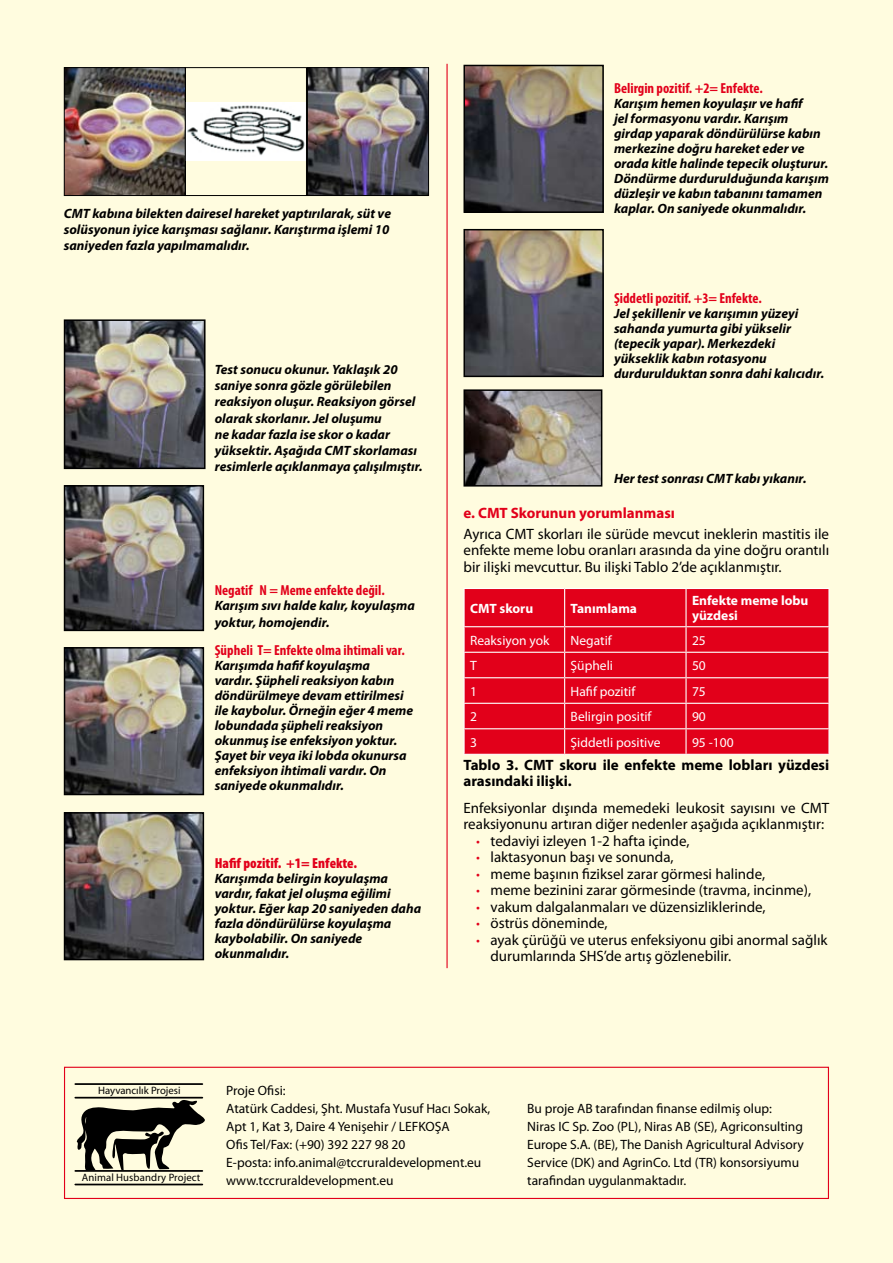
<style>
.page{position:relative;width:893px;height:1263px;background:#fffcdf}
.page>*{position:absolute;margin:0;border:0;box-sizing:border-box;transform-origin:0 0}
.t1{font:15px/16.5px "Myriad Pro";color:#000;text-align:justify}
.t2{font:700 15px/16.5px "Myriad Pro";color:#000}
.t3{font:700 15px "Myriad Pro";color:#e2001a}
.t4{font:700 condensed 14.55px "Myriad Pro";color:#e2001a}
.t5{font:900 condensed 14.55px "Myriad Pro";color:#e2001a}
.t6{font:italic 700 13.5px/15px "Myriad Pro";color:#000}
.t7{font:13.5px/18px "Myriad Pro";color:#000}
.t8{font:13.5px "Myriad Pro";color:#fff}
.t9{font:700 13.5px/15px "Myriad Pro";color:#fff}
.t10{font:10.65px "Myriad";letter-spacing:.01em;color:#000}
.s1{font-weight:700;color:#e2001a}
</style>
<div class="page">
<img style="left:66px;top:69px;width:118px;height:125px">
<div style="left:64px;top:67px;width:122px;height:129px;border:1px solid #000"></div>
<img style="left:187px;top:102px;width:118px;height:59px">
<div style="left:185px;top:67px;width:122px;height:129px;border:1px solid #000"></div>
<img style="left:309px;top:69px;width:118px;height:125px">
<div style="left:307px;top:67px;width:122px;height:129px;border:1px solid #000"></div>
<img style="left:67px;top:322px;width:136px;height:144px">
<div style="left:64px;top:319px;width:142px;height:150px;border:2px solid #000"></div>
<img style="left:67px;top:488px;width:134px;height:140px">
<div style="left:64px;top:485px;width:140px;height:146px;border:2px solid #000"></div>
<img style="left:67px;top:650px;width:134px;height:142px">
<div style="left:64px;top:647px;width:140px;height:148px;border:2px solid #000"></div>
<img style="left:67px;top:815px;width:134px;height:142px">
<div style="left:64px;top:812px;width:140px;height:148px;border:2px solid #000"></div>
<img style="left:466px;top:68px;width:135px;height:142px">
<div style="left:463px;top:65px;width:141px;height:148px;border:2px solid #000"></div>
<img style="left:466px;top:232px;width:135px;height:142px">
<div style="left:463px;top:229px;width:141px;height:148px;border:2px solid #000"></div>
<img style="left:466px;top:392px;width:133px;height:92px">
<div style="left:463px;top:389px;width:139px;height:98px;border:2px solid #000"></div>
<div style="left:465px;top:589px;width:363px;height:165px;background:#e2001a"></div>
<hr style="left:463px;top:588px;width:102px;height:1px;background:#fff">
<hr style="left:463px;top:589px;width:2px;height:37px;background:#fff">
<hr style="left:565px;top:588px;width:121px;height:1px;background:#fff">
<hr style="left:564px;top:589px;width:1px;height:37px;background:#fff">
<hr style="left:686px;top:588px;width:144px;height:1px;background:#fff">
<hr style="left:685px;top:589px;width:2px;height:37px;background:#fff">
<hr style="left:828px;top:589px;width:2px;height:37px;background:#fff">
<hr style="left:463px;top:626px;width:102px;height:1px;background:#fff">
<hr style="left:463px;top:627px;width:2px;height:25px;background:#fff">
<hr style="left:565px;top:626px;width:121px;height:1px;background:#fff">
<hr style="left:686px;top:626px;width:144px;height:1px;background:#fff">
<hr style="left:685px;top:627px;width:2px;height:25px;background:#fff">
<hr style="left:828px;top:627px;width:2px;height:25px;background:#fff">
<hr style="left:463px;top:652px;width:102px;height:1px;background:#fff">
<hr style="left:463px;top:653px;width:2px;height:24px;background:#fff">
<hr style="left:565px;top:652px;width:121px;height:1px;background:#fff">
<hr style="left:686px;top:652px;width:144px;height:1px;background:#fff">
<hr style="left:685px;top:653px;width:2px;height:24px;background:#fff">
<hr style="left:828px;top:653px;width:2px;height:24px;background:#fff">
<hr style="left:463px;top:677px;width:102px;height:1px;background:#fff">
<hr style="left:463px;top:678px;width:2px;height:25px;background:#fff">
<hr style="left:565px;top:677px;width:121px;height:1px;background:#fff">
<hr style="left:686px;top:677px;width:144px;height:1px;background:#fff">
<hr style="left:685px;top:678px;width:2px;height:25px;background:#fff">
<hr style="left:828px;top:678px;width:2px;height:25px;background:#fff">
<hr style="left:463px;top:703px;width:102px;height:1px;background:#fff">
<hr style="left:463px;top:704px;width:2px;height:24px;background:#fff">
<hr style="left:565px;top:703px;width:121px;height:1px;background:#fff">
<hr style="left:686px;top:703px;width:144px;height:1px;background:#fff">
<hr style="left:685px;top:704px;width:2px;height:24px;background:#fff">
<hr style="left:828px;top:704px;width:2px;height:24px;background:#fff">
<hr style="left:463px;top:728px;width:102px;height:1px;background:#fff">
<hr style="left:463px;top:729px;width:2px;height:25px;background:#fff">
<hr style="left:565px;top:728px;width:121px;height:1px;background:#fff">
<svg style="left:564px;top:627px;width:1px;height:127px"></svg>
<hr style="left:686px;top:728px;width:144px;height:1px;background:#fff">
<hr style="left:685px;top:729px;width:2px;height:25px;background:#fff">
<hr style="left:828px;top:729px;width:2px;height:25px;background:#fff">
<hr style="left:463px;top:754px;width:102px;height:1px;background:#fff">
<hr style="left:565px;top:754px;width:121px;height:1px;background:#fff">
<hr style="left:686px;top:754px;width:144px;height:1px;background:#fff">
<hr style="left:446px;top:64px;width:2px;height:904px;background:#e2001a">
<hr style="left:75px;top:1083px;width:127px;height:2px;background:#000">
<hr style="left:75px;top:1097px;width:127px;height:1px;background:#000">
<hr style="left:75px;top:1170px;width:127px;height:2px;background:#000">
<hr style="left:75px;top:1184px;width:127px;height:1px;background:#000">
<svg style="left:76px;top:1100px;width:129px;height:70px"></svg>
<div style="left:64px;top:1067px;width:765px;height:132px;border:1px solid #e2001a"></div>
<p class="t6" style="left:64px;top:205px;width:329px;line-height:16.2px">CMT kabına bilekten dairesel hareket yaptırılarak, süt ve solüsyonun iyice karışması sağlanır. Karıştırma işlemi 10 saniyeden fazla yapılmamalıdır.</p>
<p class="t6" style="left:215px;top:361px;width:210px;line-height:16.2px">Test sonucu okunur. Yaklaşık 20 saniye sonra gözle görülebilen reaksiyon oluşur. Reaksiyon görsel olarak skorlanır. Jel oluşumu<br>ne kadar fazla ise skor o kadar yüksektir. Aşağıda CMT skorlaması resimlerle açıklanmaya çalışılmıştır.</p>
<p class="t4" style="left:215px;top:581px;width:171px">Negatif N = Meme enfekte değil.</p>
<p class="t6" style="left:215px;top:597px;width:202px;line-height:16.5px">Karışım sıvı halde kalır, koyulaşma yoktur, homojendir.</p>
<p class="t4" style="left:215px;top:641px;width:192px">Şüpheli T= Enfekte olma ihtimali var.</p>
<p class="t6" style="left:215px;top:658px;width:200px">Karışımda hafif koyulaşma<br>vardır. Şüpheli reaksiyon kabın döndürülmeye devam ettirilmesi ile kaybolur. Örneğin eğer 4 meme lobundada şüpheli reaksiyon okunmuş ise enfeksiyon yoktur.<br>Şayet bir veya iki lobda okunursa enfeksiyon ihtimali vardır. On saniyede okunmalıdır.</p>
<p class="t5" style="left:215px;top:854px;width:144px">Hafif pozitif. +1= Enfekte.</p>
<p class="t6" style="left:215px;top:871px;width:208px">Karışımda belirgin koyulaşma vardır, fakat jel oluşma eğilimi yoktur. Eğer kap 20 saniyeden daha fazla döndürülürse koyulaşma kaybolabilir. On saniyede okunmalıdır.</p>
<p class="t4" style="left:614px;top:79px;width:150px">Belirgin pozitif. +2= Enfekte.</p>
<p class="t6" style="left:614px;top:95px;width:216px">Karışım hemen koyulaşır ve hafif<br>jel formasyonu vardır. Karışım girdap yaparak döndürülürse kabın merkezine doğru hareket eder ve orada kitle halinde tepecik oluşturur.<br>Döndürme durdurulduğunda karışım düzleşir ve kabın tabanını tamamen kaplar. On saniyede okunmalıdır.</p>
<p class="t4" style="left:614px;top:289px;width:149px">Şiddetli pozitif. +3= Enfekte.</p>
<p class="t6" style="left:614px;top:305px;width:212px">Jel şekillenir ve karışımın yüzeyi sahanda yumurta gibi yükselir (tepecik yapar). Merkezdeki yükseklik kabın rotasyonu durdurulduktan sonra dahi kalıcıdır.</p>
<p class="t6" style="left:614px;top:470px;width:194px">Her test sonrası CMT kabı yıkanır.</p>
<p class="t3" style="left:463px;top:503px;width:213px">e. CMT Skorunun yorumlanması</p>
<p class="t1" style="left:463px;top:525px;width:367px">Ayrıca CMT skorları ile sürüde mevcut ineklerin mastitis ile enfekte meme lobu oranları arasında da yine doğru orantılı bir ilişki mevcuttur. Bu ilişki Tablo 2’de açıklanmıştır.</p>
<p class="t9" style="left:470px;top:600px;width:65px">CMT skoru</p>
<p class="t9" style="left:571px;top:600px;width:68px">Tanımlama</p>
<p class="t9" style="left:692px;top:593px;width:118px">Enfekte meme lobu yüzdesi</p>
<p class="t8" style="left:470px;top:632px;width:81px">Reaksiyon yok</p>
<p class="t8" style="left:571px;top:632px;width:43px">Negatif</p>
<p class="t8" style="left:692px;top:632px;width:15px">25</p>
<p class="t8" style="left:470px;top:657px;width:8px">T</p>
<p class="t8" style="left:571px;top:657px;width:44px">Şüpheli</p>
<p class="t8" style="left:692px;top:657px;width:15px">50</p>
<p class="t8" style="left:470px;top:683px;width:8px">1</p>
<p class="t8" style="left:571px;top:683px;width:66px">Hafif pozitif</p>
<p class="t8" style="left:692px;top:683px;width:15px">75</p>
<p class="t8" style="left:470px;top:708px;width:8px">2</p>
<p class="t8" style="left:571px;top:708px;width:82px">Belirgin positif</p>
<p class="t8" style="left:692px;top:708px;width:15px">90</p>
<p class="t8" style="left:470px;top:734px;width:8px">3</p>
<p class="t8" style="left:571px;top:734px;width:91px">Şiddetli positive</p>
<p class="t8" style="left:692px;top:734px;width:43px">95 -100</p>
<p class="t2" style="left:463px;top:756px;width:367px">Tablo 3. CMT skoru ile enfekte meme lobları yüzdesi arasındaki ilişki.</p>
<p class="t1" style="left:463px;top:799px;width:367px">Enfeksiyonlar dışında memedeki leukosit sayısını ve CMT</p>
<p class="t1" style="left:463px;top:816px;width:362px">reaksiyonunu artıran diğer nedenler aşağıda açıklanmıştır:</p>
<p class="t1" style="left:476px;top:832px;width:215px"><span class="s1">·</span> tedaviyi izleyen 1-2 hafta içinde,</p>
<p class="t1" style="left:476px;top:849px;width:199px"><span class="s1">·</span> laktasyonun başı ve sonunda,</p>
<p class="t1" style="left:476px;top:865px;width:290px"><span class="s1">·</span> meme başının fiziksel zarar görmesi halinde,</p>
<p class="t1" style="left:476px;top:882px;width:336px"><span class="s1">·</span> meme bezinini zarar görmesinde (travma, incinme),</p>
<p class="t1" style="left:476px;top:898px;width:291px"><span class="s1">·</span> vakum dalgalanmaları ve düzensizliklerinde,</p>
<p class="t1" style="left:476px;top:915px;width:133px"><span class="s1">·</span> östrüs döneminde,</p>
<p class="t1" style="left:476px;top:931px;width:353px"><span class="s1">·</span> ayak çürüğü ve uterus enfeksiyonu gibi anormal sağlık</p>
<p class="t1" style="left:490px;top:948px;width:242px">durumlarında SHS’de artış gözlenebilir.</p>
<p class="t10" style="left:98px;top:1085px;width:84px">Hayvancılık Projesi</p>
<p class="t10" style="left:82px;top:1172px;width:120px">Animal Husbandry Project</p>
<p class="t7" style="left:226px;top:1081px;width:266px">Proje Ofisi:<br>Atatürk Caddesi, Şht. Mustafa Yusuf Hacı Sokak, Apt 1, Kat 3, Daire 4 Yenişehir / LEFKOŞA<br>Ofis Tel/Fax: (+90) 392 227 98 20<br>E-posta: info.animal@tccruraldevelopment.eu www.tccruraldevelopment.eu</p>
<p class="t7" style="left:527px;top:1099px;width:278px">Bu proje AB tarafından finanse edilmiş olup:<br>Niras IC Sp. Zoo (PL), Niras AB (SE), Agriconsulting Europe S.A. (BE), The Danish Agricultural Advisory Service (DK) and AgrinCo. Ltd (TR) konsorsiyumu tarafindan uygulanmaktadır.</p>
</div>
